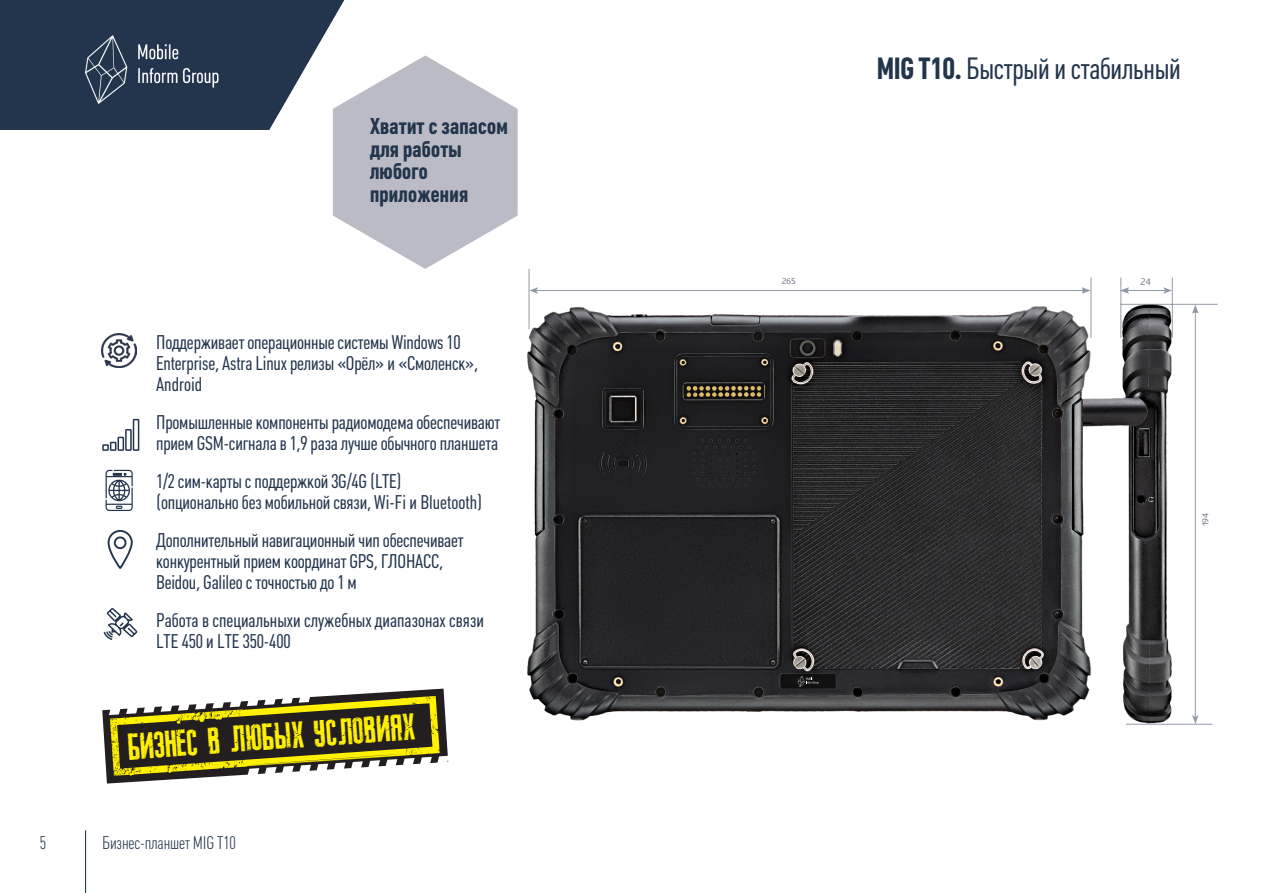
<style>
.page{position:relative;width:1263px;height:893px;background:#fff}
.page>*{position:absolute;margin:0;border:0;box-sizing:border-box;transform-origin:0 0}
.t1{font:37.35px "Resident Evil 7 RUSBYLYAJKA";color:#fff101}
.t2{font:30.15px "Plumb Condensed";letter-spacing:-.01em;color:#22354d}
.t3{font:700 22.5px/22.5px "Plumb Condensed";letter-spacing:.01em;color:#22354d}
.t4{font:19.5px/21px "Plumb Condensed";letter-spacing:-.01em;color:#22354d}
.t5{font:300 18px "Plumb Condensed";letter-spacing:-.01em;color:#22354d}
.t6{font:9.75px "Glober";color:#686d7f}
.t7{font:8.85px "Glober";letter-spacing:-.01em;color:#686d7f}
.s1{color:#25364d}
.s2{font-weight:700}
</style>
<div class="page">
<img style="left:1104px;top:298px;width:73px;height:426px">
<svg style="left:0;top:0;width:518px;height:269px"></svg>
<svg style="left:102px;top:418px;width:38px;height:33px"></svg>
<svg style="left:107px;top:530px;width:26px;height:39px"></svg>
<hr style="left:85px;top:830px;width:1px;height:63px;background:#22354d">
<hr style="left:1127px;top:290px;width:38px;height:1px;background:#22354d">
<svg style="left:1163px;top:287px;width:9px;height:7px"></svg>
<svg style="left:1121px;top:287px;width:8px;height:7px"></svg>
<hr style="left:1120px;top:278px;width:1px;height:60px;background:#22354d">
<hr style="left:529px;top:269px;width:1px;height:60px;background:#22354d">
<svg style="left:102px;top:688px;width:347px;height:96px"></svg>
<svg style="left:106px;top:470px;width:27px;height:41px"></svg>
<hr style="left:1120px;top:304px;width:98px;height:1px;background:#22354d">
<hr style="left:1126px;top:724px;width:86px;height:1px;background:#22354d">
<hr style="left:1195px;top:311px;width:1px;height:406px;background:#22354d">
<svg style="left:1192px;top:715px;width:7px;height:9px"></svg>
<svg style="left:1192px;top:305px;width:7px;height:9px"></svg>
<img style="left:527px;top:287px;width:577px;height:434px">
<svg style="left:103px;top:608px;width:35px;height:32px"></svg>
<hr style="left:1172px;top:277px;width:1px;height:61px;background:#22354d">
<hr style="left:1091px;top:278px;width:1px;height:60px;background:#22354d">
<img style="left:102px;top:333px;width:34px;height:35px">
<svg style="left:798px;top:676px;width:21px;height:11px"></svg>
<img style="left:84px;top:15px;width:146px;height:110px">
<p class="t5" style="left:40px;top:833px;width:8px">5</p>
<p class="t3" style="left:370px;top:115px;width:139px">Хватит с запасом для работы любого приложения</p>
<p class="t4" style="left:156px;top:332px;width:324px">Поддерживает операционные системы Windows 10<br>Enterprise, Astra Linux релизы «Орёл» и «Смоленск»,<br>Android</p>
<p class="t4" style="left:156px;top:412px;width:346px">Промышленные компоненты радиомодема обеспечивают прием GSM-сигнала в 1,9 раза лучше обычного планшета</p>
<p class="t4" style="left:156px;top:471px;width:247px">1/2 сим-карты с поддержкой 3G/4G (LTE)</p>
<p class="t4" style="left:156px;top:492px;width:328px">(опционально без мобильной связи, <span class="s1">Wi-Fi и Bluetooth)</span></p>
<p class="t4" style="left:156px;top:530px;width:309px">Дополнительный навигационный чип обеспечивает конкурентный прием координат GPS, ГЛОНАСС,<br>Beidou, Galileo с точностью до 1 м</p>
<p class="t4" style="left:156px;top:610px;width:329px">Работа в специальныхи служебных диапазонах связи</p>
<p class="t4" style="left:156px;top:631px;width:136px">LTE 450 и LTE 350-400</p>
<p class="t1" style="left:126px;top:728px;width:289px;rotate:-4deg">БИЗНЕС В ЛЮБЫХ УСЛОВИЯХ</p>
<p class="t5" style="left:102px;top:833px;width:135px">Бизнес-планшет MIG T10</p>
<p class="t7" style="left:782px;top:275px;width:16px">265</p>
<p class="t2" style="left:877px;top:52px;width:306px"><span class="s2">MIG T10.</span> Быстрый и стабильный</p>
<p class="t6" style="left:1140px;top:275px;width:12px">24</p>
<p class="t7" style="left:1199px;top:526px;width:15px;rotate:-90deg">194</p>
</div>
